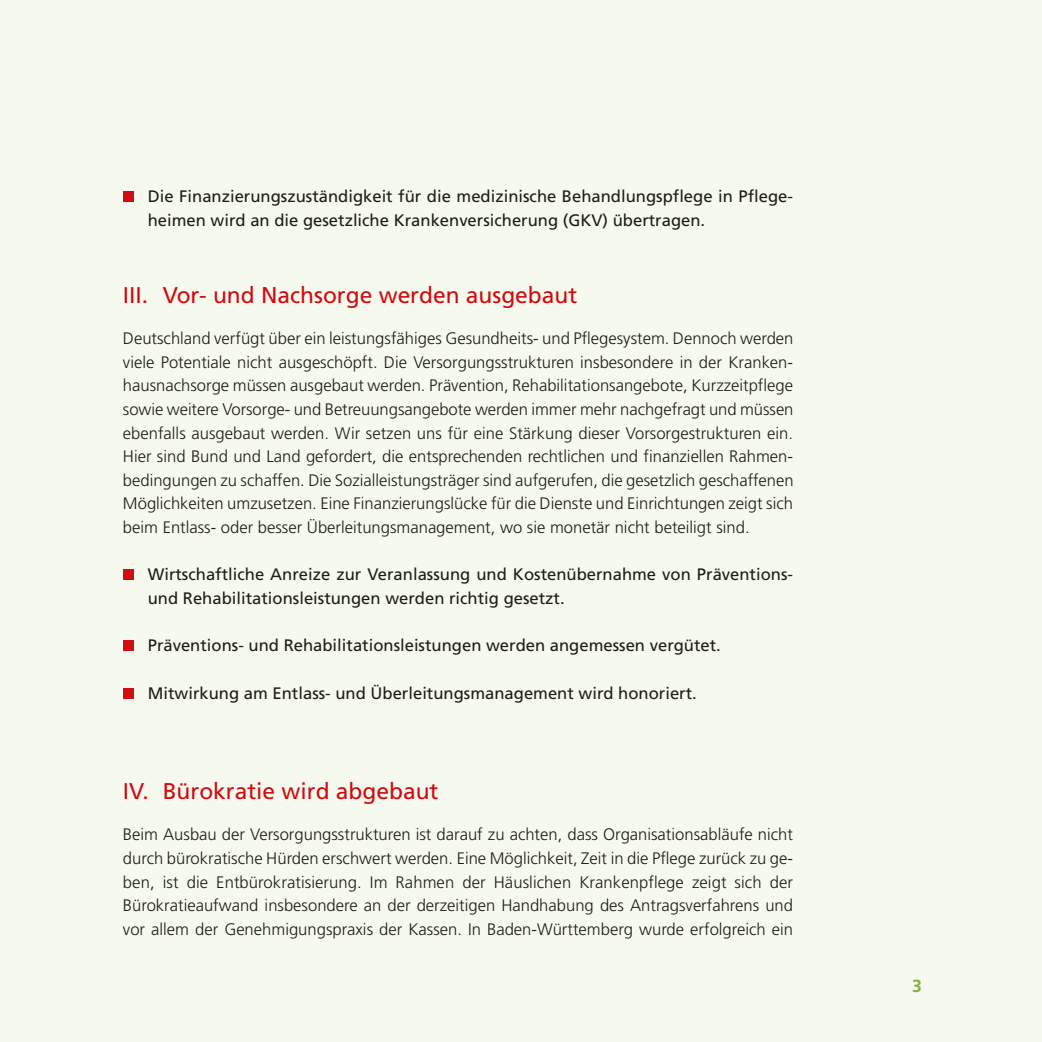
<style>
.page{position:relative;width:1042px;height:1042px;background:#fff}
.page>*{position:absolute;margin:0;border:0;box-sizing:border-box;transform-origin:0 0}
.t1{font:22.75px "Frutiger";color:#d20a11}
.t2{font:700 17.5px "Frutiger";color:#86ae4a}
.t3{font:300 16.62px/23.6px "Frutiger";color:#1d1d1b;text-align:justify}
.t4{font:16.62px/23.6px "Frutiger";color:#1d1d1b}
</style>
<div class="page">
<div style="left:0;top:0;width:1041px;height:1041px;background:#f6f9ed"></div>
<div style="left:123px;top:569px;width:11px;height:11px;background:#d20a11"></div>
<div style="left:123px;top:640px;width:11px;height:11px;background:#d20a11"></div>
<div style="left:123px;top:687px;width:11px;height:11px;background:#d20a11"></div>
<div style="left:123px;top:191px;width:11px;height:11px;background:#d20a11"></div>
<p class="t4" style="left:148px;top:186px;width:646px">Die Finanzierungszuständigkeit für die medizinische Behandlungspflege in Pflege - hei men wird an die gesetzliche Krankenversicherung (GKV) übertragen.</p>
<h1 class="t1" style="left:123px;top:286px;width:456px">III. Vor- und Nachsorge werden ausgebaut</h1>
<p class="t3" style="left:123px;top:327px;width:672px">Deutschland verfügt über ein leistungsfähiges Gesundheits- und Pflegesystem. Dennoch werden viele Potentiale nicht ausgeschöpft. Die Versorgungsstrukturen insbesondere in der Kran ken - haus nachsorge müssen ausgebaut werden. Prävention, Rehabilitationsangebote, Kurzzeitpflege sowie weitere Vorsorge- und Betreuungsangebote werden immer mehr nachgefragt und müssen ebenfalls ausgebaut werden. Wir setzen uns für eine Stärkung dieser Vorsorgestrukturen ein.<br>Hier sind Bund und Land gefordert, die entsprechenden rechtlichen und finanziellen Rahmen - be dingungen zu schaffen. Die Sozialleistungsträger sind aufgerufen, die gesetzlich geschaffenen Mög lichkeiten umzusetzen. Eine Finanzierungslücke für die Dienste und Einrichtungen zeigt sich beim Entlass- oder besser Überleitungsmanagement, wo sie monetär nicht beteiligt sind.</p>
<p class="t4" style="left:148px;top:564px;width:646px">Wirtschaftliche Anreize zur Veranlassung und Kostenübernahme von Präventions&shy;und Rehabilitationsleistungen werden richtig gesetzt.</p>
<p class="t4" style="left:148px;top:635px;width:574px">Präventions- und Rehabilitationsleistungen werden angemessen vergütet.</p>
<p class="t4" style="left:148px;top:682px;width:550px">Mitwirkung am Entlass- und Überleitungsmanagement wird honoriert.</p>
<h1 class="t1" style="left:123px;top:782px;width:317px">IV. Bürokratie wird abgebaut</h1>
<p class="t3" style="left:123px;top:824px;width:671px">Beim Ausbau der Versorgungsstrukturen ist darauf zu achten, dass Organisationsabläufe nicht durch bürokratische Hürden erschwert werden. Eine Möglichkeit, Zeit in die Pflege zurück zu ge&shy;ben, ist die Entbürokratisierung. Im Rahmen der Häuslichen Krankenpflege zeigt sich der Bürokratieaufwand insbesondere an der derzeitigen Handhabung des Antragsverfahrens und vor allem der Genehmigungspraxis der Kassen. In Baden-Württemberg wurde erfolgreich ein</p>
<p class="t2" style="left:912px;top:978px;width:11px">3</p>
</div>
